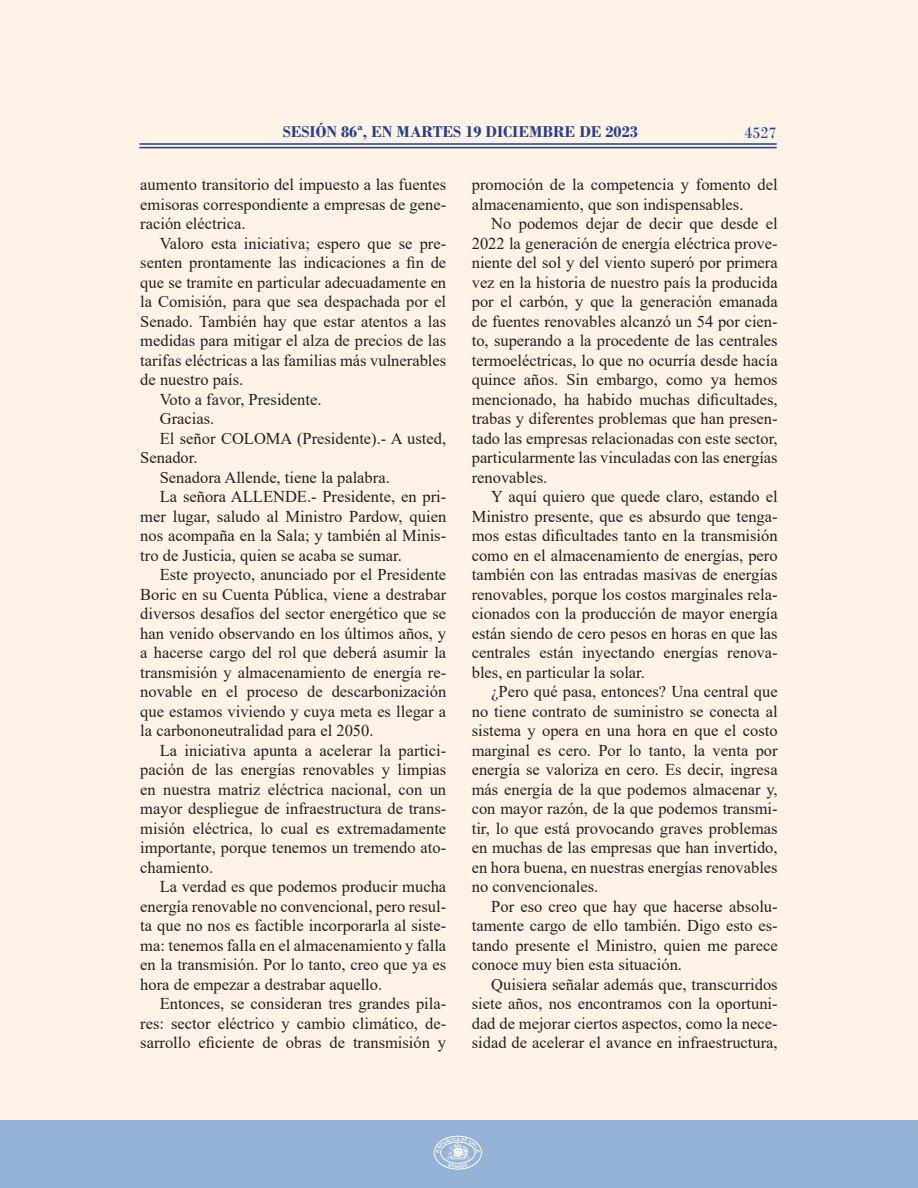
<style>
.page{position:relative;width:918px;height:1188px;background:#fff}
.page>*{position:absolute;margin:0;border:0;box-sizing:border-box;transform-origin:0 0}
.Párrafo_Texto_Sesión{font:16.5px/19.5px "Times New Roman";color:#231f20;text-align:justify}
.t1{font:700 16.5px "Bodoni";color:#253f8e}
.t2{font:16.5px "Bodoni";color:#253f8e}
.t3{font:700 4.5px "Arial";color:#fff}
</style>
<div class="page">
<div style="left:0;top:1120px;width:918px;height:68px;background:#95b3d7"></div>
<div style="left:434px;top:1136px;width:48px;height:33px;border:1px solid #fff;border-radius:50%"></div>
<hr style="left:139px;top:147px;width:638px;height:1px;background:#253f8e">
<hr style="left:139px;top:143px;width:638px;height:2px;background:#253f8e">
<svg style="left:436px;top:1137px;width:44px;height:31px"></svg>
<p class="t1" style="left:283px;top:122px;width:357px">SESIÓN 86ª, EN MARTES 19 DICIEMBRE DE 2023</p>
<p class="t2" style="left:744px;top:123px;width:34px">4527</p>
<p class="Párrafo_Texto_Sesión" style="left:140px;top:174px;width:307px">aumento transitorio del impuesto a las fuentes emisoras correspondiente a empresas de gene&shy;ración eléctrica.</p>
<p class="Párrafo_Texto_Sesión" style="left:140px;top:233px;width:307px;text-indent:20px">Valoro esta iniciativa; espero que se pre&shy;senten prontamente las indicaciones a fin de que se tramite en particular adecuadamente en la Comisión, para que sea despachada por el Senado. También hay que estar atentos a las medidas para mitigar el alza de precios de las tarifas eléctricas a las familias más vulnerables de nuestro país.</p>
<p class="Párrafo_Texto_Sesión" style="left:160px;top:389px;width:163px">Voto a favor, Presidente.</p>
<p class="Párrafo_Texto_Sesión" style="left:160px;top:408px;width:56px">Gracias.</p>
<p class="Párrafo_Texto_Sesión" style="left:140px;top:428px;width:307px;text-indent:20px">El señor COLOMA (Presidente).- A usted,<br>Senador.</p>
<p class="Párrafo_Texto_Sesión" style="left:160px;top:467px;width:232px">Senadora Allende, tiene la palabra.</p>
<p class="Párrafo_Texto_Sesión" style="left:140px;top:486px;width:307px;text-indent:20px">La señora ALLENDE.- Presidente, en pri&shy;mer lugar, saludo al Ministro Pardow, quien nos acompaña en la Sala; y también al Minis&shy;tro de Justicia, quien se acaba se sumar.</p>
<p class="Párrafo_Texto_Sesión" style="left:140px;top:564px;width:307px;text-indent:20px">Este proyecto, anunciado por el Presidente Boric en su Cuenta Pública, viene a destrabar diversos desafíos del sector energético que se han venido observando en los últimos años, y a hacerse cargo del rol que deberá asumir la transmisión y almacenamiento de energía re&shy;novable en el proceso de descarbonización que estamos viviendo y cuya meta es llegar a la carbononeutralidad para el 2050.</p>
<p class="Párrafo_Texto_Sesión" style="left:140px;top:740px;width:307px;text-indent:20px">La iniciativa apunta a acelerar la partici&shy;pación de las energías renovables y limpias en nuestra matriz eléctrica nacional, con un mayor despliegue de infraestructura de trans&shy;misión eléctrica, lo cual es extremadamente importante, porque tenemos un tremendo ato&shy;chamiento.</p>
<p class="Párrafo_Texto_Sesión" style="left:140px;top:876px;width:307px;text-indent:20px">La verdad es que podemos producir mucha energía renovable no convencional, pero resul&shy;ta que no nos es factible incorporarla al siste&shy;ma: tenemos falla en el almacenamiento y falla en la transmisión. Por lo tanto, creo que ya es hora de empezar a destrabar aquello.</p>
<p class="Párrafo_Texto_Sesión" style="left:140px;top:993px;width:307px;text-indent:20px">Entonces, se consideran tres grandes pila&shy;res: sector eléctrico y cambio climático, de&shy;sarrollo eficiente de obras de transmisión y</p>
<p class="Párrafo_Texto_Sesión" style="left:472px;top:174px;width:307px">promoción de la competencia y fomento del almacenamiento, que son indispensables.</p>
<p class="Párrafo_Texto_Sesión" style="left:472px;top:213px;width:307px;text-indent:20px">No podemos dejar de decir que desde el 2022 la generación de energía eléctrica prove&shy;niente del sol y del viento superó por primera vez en la historia de nuestro país la producida por el carbón, y que la generación emanada de fuentes renovables alcanzó un 54 por cien&shy;to, superando a la procedente de las centrales termoeléctricas, lo que no ocurría desde hacía quince años. Sin embargo, como ya hemos mencionado, ha habido muchas dificultades, trabas y diferentes problemas que han presen&shy;tado las empresas relacionadas con este sector, particularmente las vinculadas con las energías renovables.</p>
<p class="Párrafo_Texto_Sesión" style="left:472px;top:486px;width:307px;text-indent:20px">Y aquí quiero que quede claro, estando el Ministro presente, que es absurdo que tenga&shy;mos estas dificultades tanto en la transmisión como en el almacenamiento de energías, pero también con las entradas masivas de energías renovables, porque los costos marginales rela&shy;cionados con la producción de mayor energía están siendo de cero pesos en horas en que las centrales están inyectando energías renova&shy;bles, en particular la solar.</p>
<p class="Párrafo_Texto_Sesión" style="left:472px;top:681px;width:307px;text-indent:20px">¿Pero qué pasa, entonces? Una central que no tiene contrato de suministro se conecta al sistema y opera en una hora en que el costo marginal es cero. Por lo tanto, la venta por energía se valoriza en cero. Es decir, ingresa más energía de la que podemos almacenar y, con mayor razón, de la que podemos transmi&shy;tir, lo que está provocando graves problemas en muchas de las empresas que han invertido, en hora buena, en nuestras energías renovables no convencionales.</p>
<p class="Párrafo_Texto_Sesión" style="left:472px;top:896px;width:307px;text-indent:20px">Por eso creo que hay que hacerse absolu&shy;tamente cargo de ello también. Digo esto es&shy;tando presente el Ministro, quien me parece conoce muy bien esta situación.</p>
<p class="Párrafo_Texto_Sesión" style="left:472px;top:974px;width:307px;text-indent:20px">Quisiera señalar además que, transcurridos siete años, nos encontramos con la oportuni&shy;dad de mejorar ciertos aspectos, como la nece&shy;sidad de acelerar el avance en infraestructura,</p>
<p class="t3" style="left:457px;top:1136px;width:5px">A</p>
</div>
